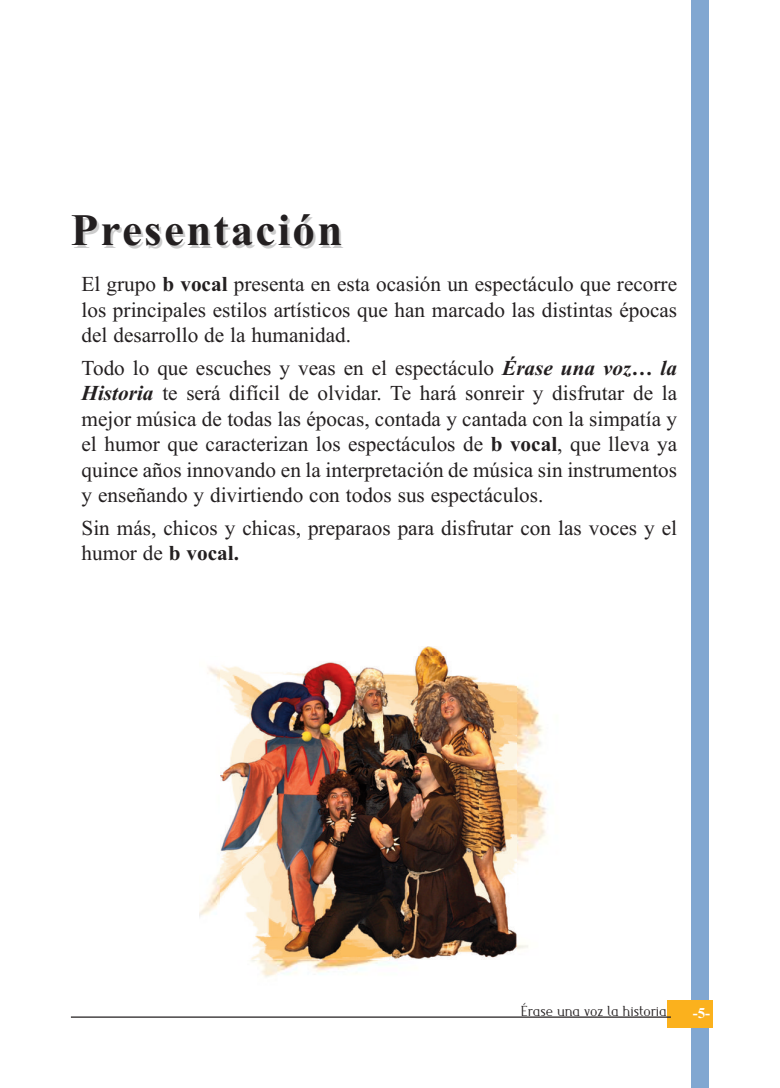
<style>
.page{position:relative;width:780px;height:1088px;background:#fff}
.page>*{position:absolute;margin:0;border:0;box-sizing:border-box;transform-origin:0 0}
.t1{font:700 45px "Times New Roman";letter-spacing:.05em;color:#231f20}
.t2{font:21.25px/25.5px "Times New Roman";color:#231f20;text-align:justify}
.t3{font:300 15px "Maverick";color:#231f20}
.t4{font:700 15px "Times New Roman";color:#fff}
.s1{font-weight:700}
.s2{font-weight:700;font-style:italic}
</style>
<div class="page">
<div style="left:691px;top:0;width:18px;height:1088px;background:#81a7d1"></div>
<div style="left:667px;top:1000px;width:46px;height:28px;background:#fbb11d"></div>
<hr style="left:71px;top:1016px;width:600px;height:2px;background:#231f20">
<img style="left:199px;top:666px;width:348px;height:311px">
<img style="left:220px;top:646px;width:296px;height:314px">
<h1 class="t1" style="left:71px;top:199px;width:273px">Presentación</h1>
<p class="t2" style="left:81px;top:271px;width:597px">El grupo <span class="s1">b vocal</span> presenta en esta ocasión un espectáculo que recorre los principales estilos artísticos que han marcado las distintas épocas del desarrollo de la humanidad.</p>
<p class="t2" style="left:81px;top:355px;width:597px">Todo lo que escuches y veas en el espectáculo <span class="s2">Érase una voz… la Historia</span> te será difícil de olvidar. Te hará sonreir y disfrutar de la mejor música de todas las épocas, contada y cantada con la simpatía y el humor que caracterizan los espectáculos de <span class="s1">b vocal</span>, que lleva ya quince años innovando en la interpretación de música sin instrumentos y enseñando y divirtiendo con todos sus espectáculos.</p>
<p class="t2" style="left:82px;top:515px;width:597px">Sin más, chicos y chicas, preparaos para disfrutar con las voces y el humor de <span class="s1">b vocal.</span></p>
<p class="t3" style="left:520px;top:1002px;width:147px">Érase una voz la historia</p>
<p class="t4" style="left:692px;top:1002px;width:19px">-5-</p>
</div>
